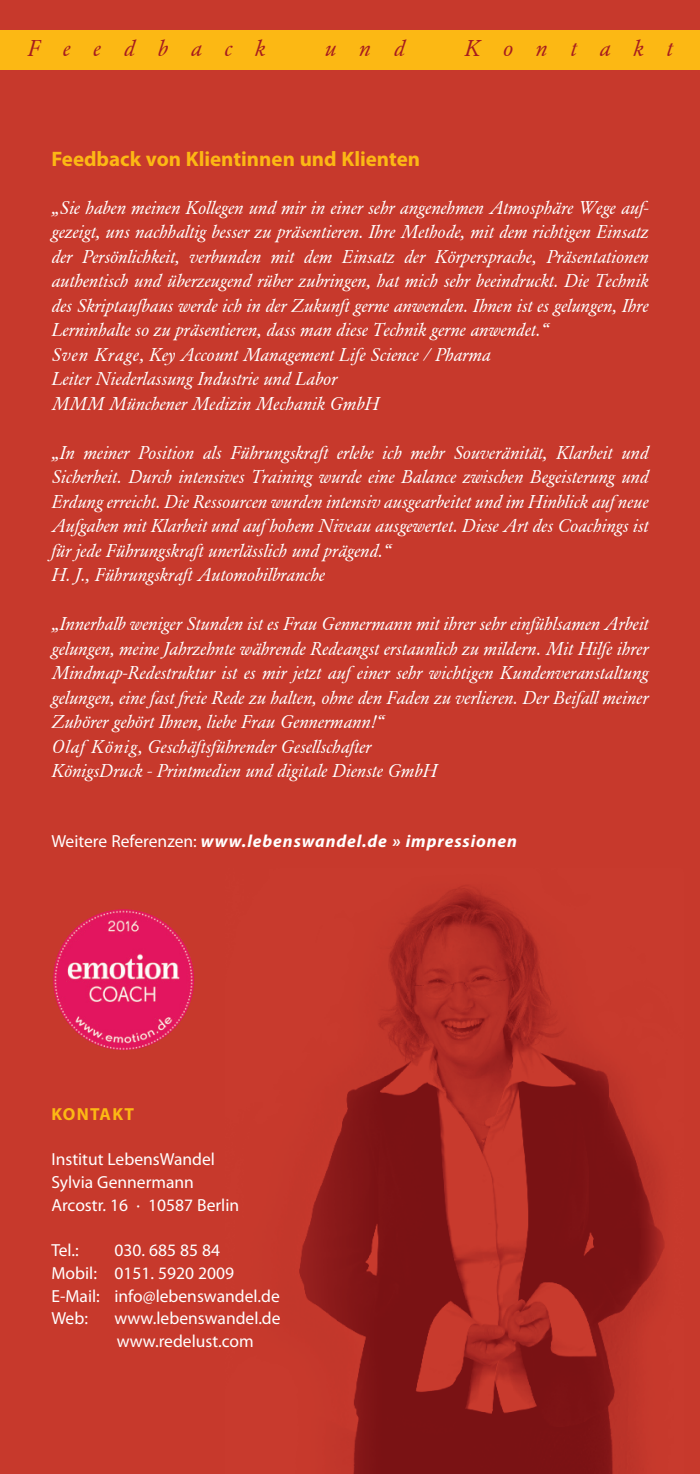
<style>
.page{position:relative;width:700px;height:1474px;background:#fff}
.page>*{position:absolute;margin:0;border:0;box-sizing:border-box;transform-origin:0 0}
.t1{font:italic 22.75px "Garamond BE";letter-spacing:1.01em;color:#a61c1f}
.t2{font:700 21px "Myriad Pro";color:#fcb814}
.t3{font:italic 18.38px/24.5px "Garamond BE";color:#fff;text-align:justify}
.t4{font:17.5px "Myriad Pro";color:#fff}
.t5{font:italic 700 17.5px "Myriad Pro";letter-spacing:.05em;color:#fff}
.t6{font:700 17.5px "Myriad Pro";letter-spacing:.07em;color:#fcb814}
.s1{font-weight:400;font-style:normal}
</style>
<div class="page">
<div style="left:0;top:0;width:699px;height:1473px;background:#c7392c"></div>
<img style="left:299px;top:885px;width:366px;height:588px">
<div style="left:0;top:30px;width:699px;height:39px;background:#fcb814"></div>
<img style="left:52px;top:908px;width:143px;height:143px;border-radius:71px">
<p class="t1" style="left:27px;top:35px;width:239px">Feedback</p>
<p class="t1" style="left:325px;top:35px;width:81px">und</p>
<p class="t1" style="left:464px;top:35px;width:210px">Kontakt</p>
<p class="t2" style="left:51px;top:147px;width:370px">Feedback von Klientinnen und Klienten</p>
<p class="t3" style="left:51px;top:195px;width:598px">„Sie haben meinen Kollegen und mir in einer sehr angenehmen Atmosphäre Wege auf&shy;gezeigt, uns nachhaltig besser zu präsentieren. Ihre Methode, mit dem richtigen Einsatz der Persönlichkeit, verbunden mit dem Einsatz der Körpersprache, Präsentationen authentisch und überzeugend rüber zubringen, hat mich sehr beeindruckt. Die Technik des Skriptaufbaus werde ich in der Zukunft gerne anwenden. Ihnen ist es gelungen, Ihre Lerninhalte so zu präsentieren, dass man diese Technik gerne anwendet.“</p>
<p class="t3" style="left:51px;top:342px;width:440px">Sven Krage, Key Account Management Life Science / Pharma</p>
<p class="t3" style="left:51px;top:367px;width:287px">Leiter Niederlassung Industrie und Labor</p>
<p class="t3" style="left:51px;top:391px;width:329px">MMM Münchener Medizin Mechanik GmbH</p>
<p class="t3" style="left:51px;top:440px;width:598px">„In meiner Position als Führungskraft erlebe ich mehr Souveränität, Klarheit und Sicherheit. Durch intensives Training wurde eine Balance zwischen Begeisterung und Erdung erreicht. Die Ressourcen wurden intensiv ausgearbeitet und im Hinblick auf neue Aufgaben mit Klarheit und auf hohem Niveau ausgewertet. Diese Art des Coachings ist für jede Führungskraft unerlässlich und prägend.“</p>
<p class="t3" style="left:51px;top:563px;width:275px">H. J., Führungskraft Automobilbranche</p>
<p class="t3" style="left:51px;top:612px;width:598px">„Innerhalb weniger Stunden ist es Frau Gennermann mit ihrer sehr einfühlsamen Arbeit gelungen, meine Jahrzehnte währende Redeangst erstaunlich zu mildern. Mit Hilfe ihrer Mindmap-Redestruktur ist es mir jetzt auf einer sehr wichtigen Kundenveranstaltung gelungen, eine fast freie Rede zu halten, ohne den Faden zu verlieren. Der Beifall meiner Zuhörer gehört Ihnen, liebe Frau Gennermann!“</p>
<p class="t3" style="left:51px;top:734px;width:321px">Olaf König, Geschäftsführender Gesellschafter</p>
<p class="t3" style="left:51px;top:759px;width:387px">KönigsDruck - Printmedien und digitale Dienste GmbH</p>
<p class="t5" style="left:51px;top:830px;width:467px"><span class="s1">Weitere Referenzen:</span> www.lebenswandel.de » impressionen</p>
<p class="t6" style="left:52px;top:1103px;width:84px">KONTAKT</p>
<p class="t4" style="left:51px;top:1148px;width:165px">Institut LebensWandel</p>
<p class="t4" style="left:51px;top:1171px;width:144px">Sylvia Gennermann</p>
<p class="t4" style="left:51px;top:1193px;width:189px">Arcostr. 16 · 10587 Berlin</p>
<p class="t4" style="left:51px;top:1239px;width:29px">Tel.:</p>
<p class="t4" style="left:114px;top:1239px;width:107px">030. 685 85 84</p>
<p class="t4" style="left:51px;top:1262px;width:184px">Mobil: 0151. 5920 2009</p>
<p class="t4" style="left:51px;top:1284px;width:230px">E-Mail: info@lebenswandel.de</p>
<p class="t4" style="left:51px;top:1307px;width:38px">Web:</p>
<p class="t4" style="left:114px;top:1307px;width:168px">www.lebenswandel.de</p>
<p class="t4" style="left:117px;top:1330px;width:138px">www.redelust.com</p>
</div>
